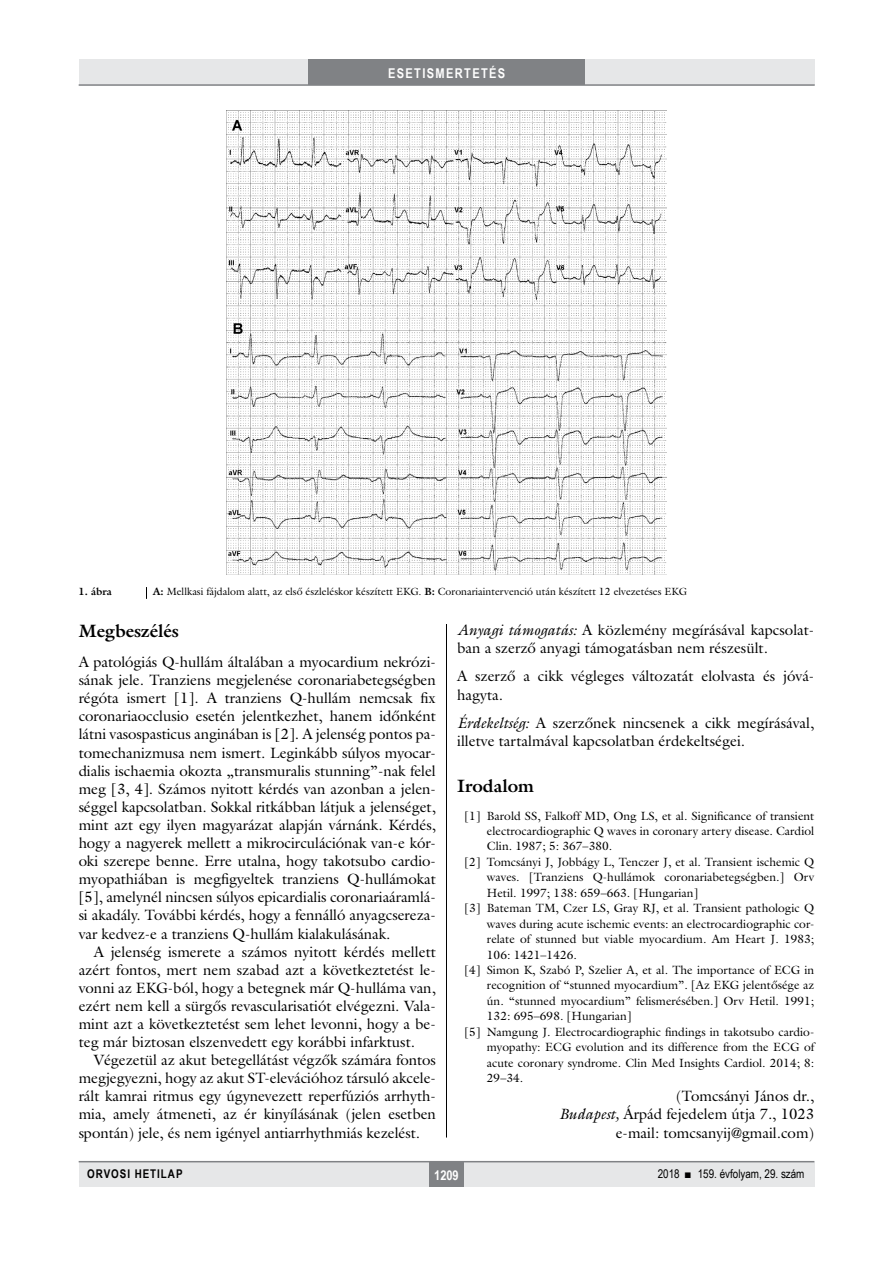
<style>
.page{position:relative;width:893px;height:1263px;background:#fff}
.page>*{position:absolute;margin:0;border:0;box-sizing:border-box;transform-origin:0 0}
.alcimbold{font:700 18px "Galliard Reg";color:#000}
.Body_tompa{font:15px/18.1px "Galliard Reg";letter-spacing:-.005em;color:#000}
.Body_Text{font:15px/18.1px "Galliard Reg";letter-spacing:-.005em;color:#000;text-align:justify}
.irodalom_szerzo{font:15px "Galliard Reg";color:#000}
.t1{font:700 13.5px "Arial Narrow";letter-spacing:.1em;color:#fff}
.t2{font:12px/15.5px "Galliard Reg";color:#000;text-align:justify}
.t3{font:12px "Arial Narrow";color:#000}
.t4{font:700 12px "Arial Narrow";letter-spacing:.08em;color:#000}
.kepalairas2{font:10.5px "Galliard Reg";color:#000}
.kepalairas1{font:700 10.5px "Galliard Reg";color:#000}
.s1{font-weight:700}
.s2{font-style:italic}
</style>
<div class="page">
<div style="left:79px;top:1161px;width:735px;height:25px;background:#e6e7e8"></div>
<div style="left:429px;top:1161px;width:34px;height:25px;background:#808285"></div>
<hr style="left:79px;top:1161px;width:735px;height:1px;background:#808285">
<div style="left:79px;top:60px;width:735px;height:25px;background:#e6e7e8"></div>
<div style="left:308px;top:60px;width:277px;height:25px;background:#808285"></div>
<hr style="left:79px;top:84px;width:736px;height:2px;background:#808285">
<hr style="left:446px;top:111px;width:1px;height:1026px;background:#000">
<div style="left:78px;top:587px;width:736px;height:37px;background:#fff"></div>
<svg style="left:146px;top:587px;width:1px;height:12px"></svg>
<img style="left:227px;top:111px;width:440px;height:464px">
<p class="t1" style="left:388px;top:63px;width:119px">ESETISMERTETÉS</p>
<p class="kepalairas1" style="left:78px;top:585px;width:35px">1. ábra</p>
<p class="kepalairas2" style="left:153px;top:585px;width:536px"><span class="s1">A:</span> Mellkasi fájdalom alatt, az első észleléskor készített EKG. <span class="s1">B:</span> Coronariaintervenció után készített 12 elvezetéses EKG</p>
<p class="alcimbold" style="left:79px;top:619px;width:102px">Megbeszélés</p>
<p class="Body_tompa" style="left:79px;top:653px;width:359px">A patológiás Q-hullám általában a myocardium nekrózi&shy;sának jele. Tranziens megjelenése coronariabetegségben régóta ismert [1]. A tranziens Q-hullám nemcsak fix coronariaocclusio esetén jelentkezhet, hanem időnként látni vasospasticus anginában is [2]. A jelenség pontos pa&shy;tomechanizmusa nem ismert. Leginkább súlyos myocar&shy;dialis ischaemia okozta „transmuralis stunning”-nak felel meg [3, 4]. Számos nyitott kérdés van azonban a jelen&shy;séggel kapcsolatban. Sokkal ritkábban látjuk a jelenséget, mint azt egy ilyen magyarázat alapján várnánk. Kérdés, hogy a nagyerek mellett a mikrocirculációnak van-e kór&shy;oki szerepe benne. Erre utalna, hogy takotsubo cardio&shy;myopathiában is megfigyeltek tranziens Q-hullámokat [5], amelynél nincsen súlyos epicardialis coronariaáramlá&shy;si akadály. További kérdés, hogy a fennálló anyagcsereza&shy;var kedvez-e a tranziens Q-hullám kialakulásának.</p>
<p class="Body_Text" style="left:79px;top:942px;width:359px;text-indent:15px">A jelenség ismerete a számos nyitott kérdés mellett azért fontos, mert nem szabad azt a következtetést le&shy;vonni az EKG-ból, hogy a betegnek már Q-hulláma van, ezért nem kell a sürgős revascularisatiót elvégezni. Vala&shy;mint azt a következtetést sem lehet levonni, hogy a be&shy;teg már biztosan elszenvedett egy korábbi infarktust.</p>
<p class="Body_Text" style="left:79px;top:1051px;width:359px;text-align:left;text-indent:15px">Végezetül az akut betegellátást végzők számára fontos megjegyezni, hogy az akut ST-elevációhoz társuló akcele&shy;rált kamrai ritmus egy úgynevezett reperfúziós arrhyth&shy;mia, amely átmeneti, az ér kinyílásának (jelen esetben spontán) jele, és nem igényel antiarrhythmiás kezelést.</p>
<p class="Body_tompa" style="left:457px;top:620px;width:359px"><span class="s2">Anyagi támogatás:</span> A közlemény megírásával kapcsolat&shy;ban a szerző anyagi támogatásban nem részesült.</p>
<p class="Body_tompa" style="left:457px;top:667px;width:357px">A szerző a cikk végleges változatát elolvasta és jóvá&shy;hagyta.</p>
<p class="Body_tompa" style="left:457px;top:713px;width:359px"><span class="s2">Érdekeltség:</span> A szerzőnek nincsenek a cikk megírásával, illetve tartalmával kapcsolatban érdekeltségei.</p>
<p class="alcimbold" style="left:457px;top:774px;width:78px">Irodalom</p>
<p class="t2" style="left:487px;top:807px;width:329px;text-indent:-23px">[1] Barold SS, Falkoff MD, Ong LS, et al. Significance of transient electrocardiographic Q waves in coronary artery disease. Cardiol Clin. 1987; 5: 367–380.</p>
<p class="t2" style="left:487px;top:854px;width:329px;text-indent:-23px">[2] Tomcsányi J, Jobbágy L, Tenczer J, et al. Transient ischemic Q waves. [Tranziens Q-hullámok coronariabetegségben.] Orv Hetil. 1997; 138: 659–663. [Hungarian]</p>
<p class="t2" style="left:487px;top:900px;width:329px;text-indent:-23px">[3] Bateman TM, Czer LS, Gray RJ, et al. Transient pathologic Q waves during acute ischemic events: an electrocardiographic cor&shy;relate of stunned but viable myocardium. Am Heart J. 1983; 106: 1421–1426.</p>
<p class="t2" style="left:487px;top:962px;width:329px;text-indent:-23px">[4] Simon K, Szabó P, Szelier A, et al. The importance of ECG in recognition of “stunned myocardium”. [Az EKG jelentősége az ún. “stunned myocardium” felismerésében.] Orv Hetil. 1991; 132: 695–698. [Hungarian]</p>
<p class="t2" style="left:487px;top:1024px;width:329px;text-indent:-23px">[5] Namgung J. Electrocardiographic findings in takotsubo cardio&shy;myopathy: ECG evolution and its difference from the ECG of acute coronary syndrome. Clin Med Insights Cardiol. 2014; 8:<br>29–34.</p>
<p class="irodalom_szerzo" style="left:676px;top:1086px;width:140px">(Tomcsányi János dr.,</p>
<p class="irodalom_szerzo" style="left:559px;top:1104px;width:257px"><span class="s2">Budapest,</span> Árpád fejedelem útja 7., 1023</p>
<p class="irodalom_szerzo" style="left:616px;top:1123px;width:200px">e-mail: tomcsanyij@gmail.com)</p>
<p class="t4" style="left:87px;top:1165px;width:97px">ORVOSI HETILAP</p>
<p class="t1" style="left:434px;top:1165px;width:26px">1209</p>
<p class="t3" style="left:658px;top:1165px;width:148px">2018 ■ 159. évfolyam, 29. szám</p>
</div>
